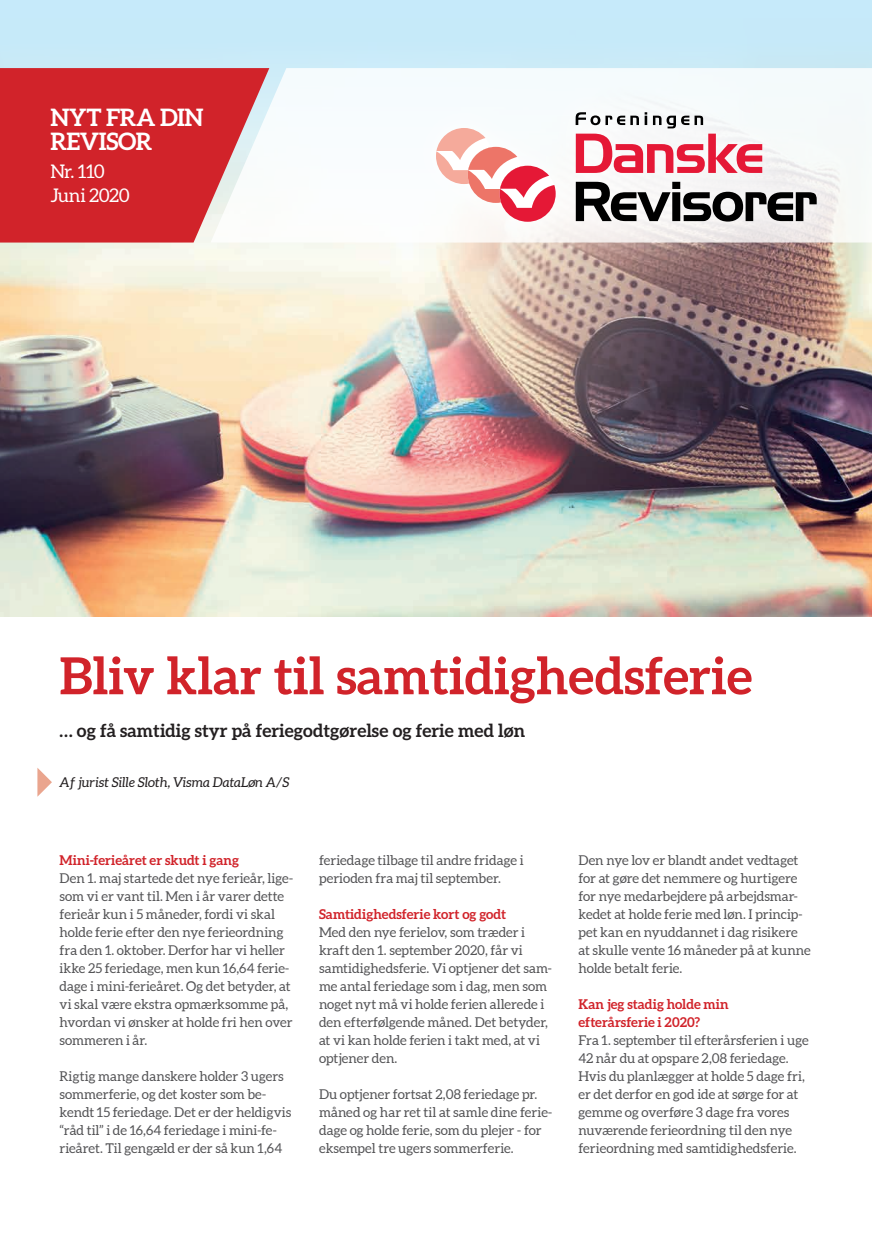
<style>
.page{position:relative;width:872px;height:1234px;background:#fff}
.page>*{position:absolute;margin:0;border:0;box-sizing:border-box;transform-origin:0 0}
.t1{font:700 51px "Aleo";color:#d1232a}
.t2{font:700 24px/24px "Aleo";letter-spacing:-.015em;color:#fff}
.t3{font:18.75px/24px "Aleo";letter-spacing:-.03em;color:#fff}
.t4{font:700 18px "Aleo";color:#231f20}
.t5{font:13.5px/18px "Aleo";color:#535355}
.t6{font:700 13.5px/18px "Aleo";letter-spacing:.005em;color:#d1232a}
.t7{font:italic 13.5px "Aleo";color:#231f20}
</style>
<div class="page">
<div style="left:0;top:0;width:872px;height:617px;background:#c6eafa"></div>
<img style="left:0;top:242px;width:872px;height:375px">
<div style="left:0;top:68px;width:210px;height:174px;background:#d1232a"></div>
<svg style="left:210px;top:68px;width:662px;height:174px;background:#f3e8e9"></svg>
<div style="left:405px;top:81px;width:442px;height:172px;background:#fff;opacity:.75"></div>
<svg style="left:436px;top:128px;width:119px;height:94px;background:#f5bec0"></svg>
<svg style="left:576px;top:134px;width:186px;height:39px;background:#ee8b9a"></svg>
<svg style="left:576px;top:182px;width:240px;height:39px;background:#858484"></svg>
<svg style="left:575px;top:112px;width:72px;height:13px"></svg>
<svg style="left:653px;top:116px;width:50px;height:12px"></svg>
<svg style="left:37px;top:768px;width:15px;height:28px"></svg>
<h2 class="t2" style="left:50px;top:105px;width:155px">NYT FRA DIN<br>REVISOR</h2>
<h3 class="t3" style="left:50px;top:160px;width:81px">Nr. 110<br>Juni 2020</h3>
<h1 class="t1" style="left:60px;top:646px;width:694px">Bliv klar til samtidighedsferie</h1>
<h3 class="t4" style="left:60px;top:719px;width:467px">… og få samtidig styr på feriegodtgørelse og ferie med løn</h3>
<p class="t7" style="left:60px;top:773px;width:231px">Af jurist Sille Sloth, Visma DataLøn A/S</p>
<p class="t6" style="left:60px;top:850px;width:181px">Mini-ferieåret er skudt i gang</p>
<p class="t5" style="left:60px;top:869px;width:235px">Den 1. maj startede det nye ferieår, lige&shy;som vi er vant til. Men i år varer dette ferieår kun i 5 måneder, fordi vi skal holde ferie efter den nye ferieordning fra den 1. oktober. Derfor har vi heller ikke 25 feriedage, men kun 16,64 ferie&shy;dage i mini-ferieåret. Og det betyder, at vi skal være ekstra opmærksomme på, hvordan vi ønsker at holde fri hen over sommeren i år.</p>
<p class="t5" style="left:60px;top:1067px;width:233px">Rigtig mange danskere holder 3 ugers sommerferie, og det koster som be&shy;kendt 15 feriedage. Det er der heldigvis “råd til” i de 16,64 feriedage i mini-fe&shy;rieåret. Til gengæld er der så kun 1,64</p>
<p class="t5" style="left:319px;top:851px;width:206px">feriedage tilbage til andre fridage i perioden fra maj til september.</p>
<p class="t6" style="left:319px;top:904px;width:189px">Samtidighedsferie kort og godt</p>
<p class="t5" style="left:319px;top:923px;width:235px">Med den nye ferielov, som træder i kraft den 1. september 2020, får vi samtidighedsferie. Vi optjener det sam&shy;me antal feriedage som i dag, men som noget nyt må vi holde ferien allerede i den efterfølgende måned. Det betyder, at vi kan holde ferien i takt med, at vi optjener den.</p>
<p class="t5" style="left:319px;top:1085px;width:235px">Du optjener fortsat 2,08 feriedage pr. måned og har ret til at samle dine ferie&shy;dage og holde ferie, som du plejer - for eksempel tre ugers sommerferie.</p>
<p class="t5" style="left:578px;top:851px;width:234px">Den nye lov er blandt andet vedtaget for at gøre det nemmere og hurtigere for nye medarbejdere på arbejdsmar&shy;kedet at holde ferie med løn. I princip&shy;pet kan en nyuddannet i dag risikere at skulle vente 16 måneder på at kunne holde betalt ferie.</p>
<p class="t6" style="left:578px;top:994px;width:152px">Kan jeg stadig holde min efterårsferie i 2020?</p>
<p class="t5" style="left:578px;top:1031px;width:232px">Fra 1. september til efterårsferien i uge 42 når du at opspare 2,08 feriedage.<br>Hvis du planlægger at holde 5 dage fri, er det derfor en god ide at sørge for at gemme og overføre 3 dage fra vores nuværende ferieordning til den nye ferieordning med samtidighedsferie.</p>
</div>
